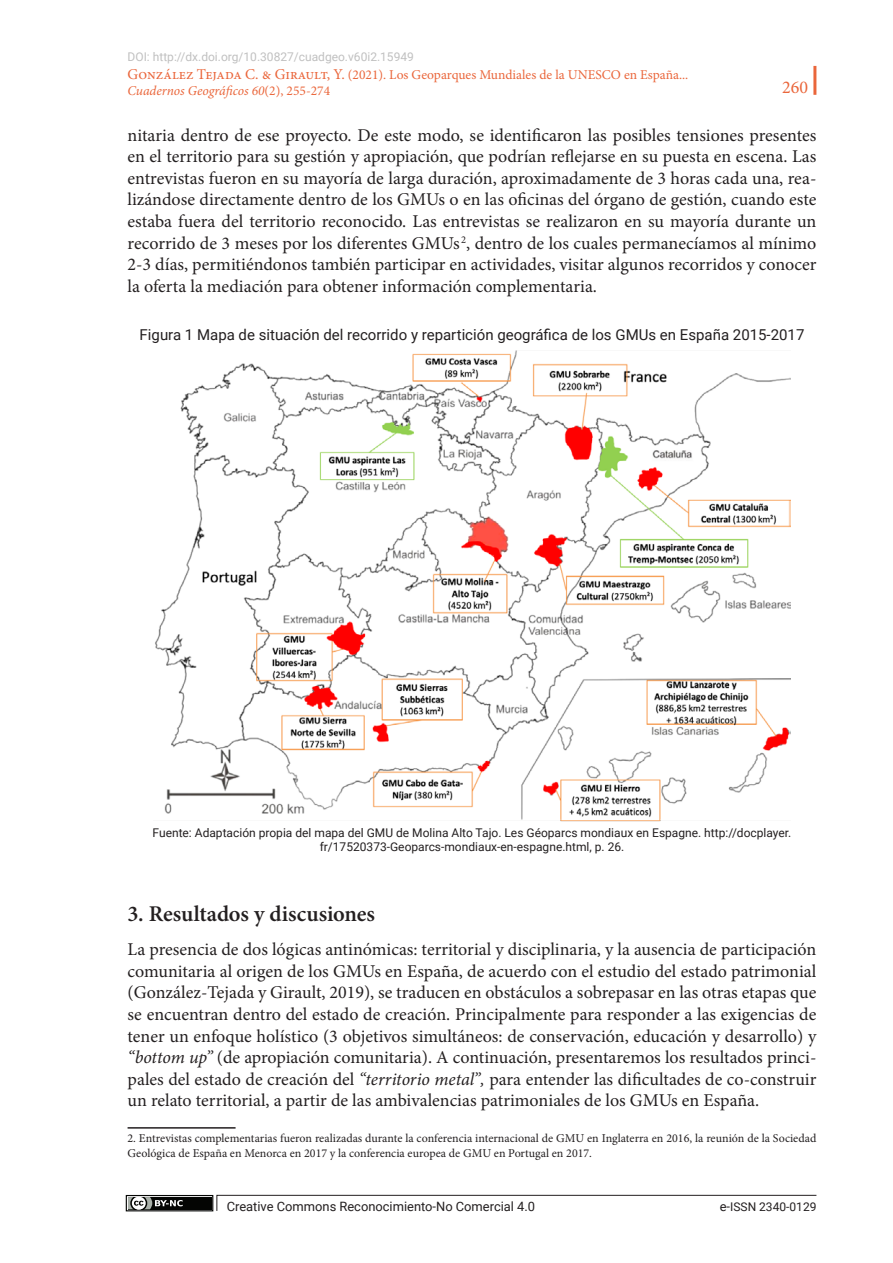
<style>
.page{position:relative;width:893px;height:1263px;background:#fff}
.page>*{position:absolute;margin:0;border:0;box-sizing:border-box;transform-origin:0 0}
.t1{font:600 22.5px "Minion Pro";letter-spacing:-.005em;color:#231f20}
.t2{font:18px/21.6px "Minion Pro";color:#231f20;text-align:justify}
.t3{font:18px "Minion Pro";color:#ea663b}
.sps_figur_titulo{font:15px "Roboto";color:#231f20}
.t4{font:13.5px/16.2px "Minion Pro";color:#ea663b}
.t5{font:12.9px "Roboto";color:#231f20}
.sps_notas{font:12px/14.4px "Minion Pro";color:#231f20}
.sps_pies_figuras{font:12px/14.4px "Roboto";color:#231f20;text-align:center}
.t6{font:12px "Roboto";color:#c0c0c0}
.s1{font-size:15px}
.s2{font-style:italic}
.s3{font-size:12.9px}
</style>
<div class="page">
<hr style="left:813px;top:66px;width:3px;height:29px;background:#ea663b">
<svg style="left:216px;top:1195px;width:601px;height:16px"></svg>
<div style="left:126px;top:1195px;width:87px;height:16px;border:1px solid #040503"></div>
<div style="left:128px;top:1197px;width:83px;height:12px;background:#040503"></div>
<svg style="left:128px;top:1197px;width:55px;height:12px"></svg>
<img style="left:155px;top:351px;width:635px;height:471px">
<hr style="left:128px;top:1127px;width:108px;height:1px;background:#231f20">
<p class="t6" style="left:128px;top:48px;width:288px">DOI: http://dx.doi.org/10.30827/cuadgeo.v60i2.15949</p>
<p class="t4" style="left:128px;top:66px;width:562px"><span class="s1">González Tejada C. &amp; Girault, Y.</span> (2021). Los Geoparques Mundiales de la UNESCO en España...<br><span class="s2">Cuadernos Geográficos 60</span>(2), 255-274</p>
<p class="t2" style="left:128px;top:124px;width:690px">nitaria dentro de ese proyecto. De este modo, se identificaron las posibles tensiones presentes en el territorio para su gestión y apropiación, que podrían reflejarse en su puesta en escena. Las entrevistas fueron en su mayoría de larga duración, aproximadamente de 3 horas cada una, rea&shy;lizándose directamente dentro de los GMUs o en las oficinas del órgano de gestión, cuando este estaba fuera del territorio reconocido. Las entrevistas se realizaron en su mayoría durante un recorrido de 3 meses por los diferentes GMUs <sup>2</sup>, dentro de los cuales permanecíamos al mínimo 2-3 días, permitiéndonos también participar en actividades, visitar algunos recorridos y conocer la oferta la mediación para obtener información complementaria.</p>
<p class="sps_figur_titulo" style="left:140px;top:324px;width:666px">Figura 1 Mapa de situación del recorrido y repartición geográfica de los GMUs en España 2015-2017</p>
<p class="t3" style="left:782px;top:75px;width:27px">260</p>
<p class="sps_pies_figuras" style="left:153px;top:825px;width:640px">Fuente: Adaptación propia del mapa del GMU de Molina Alto Tajo. Les Géoparcs mondiaux en Espagne. http://docplayer. fr/17520373-Geoparcs-mondiaux-en-espagne.html, p. 26.</p>
<p class="t1" style="left:128px;top:898px;width:249px">3. Resultados y discusiones</p>
<p class="t2" style="left:128px;top:939px;width:690px">La presencia de dos lógicas antinómicas: territorial y disciplinaria, y la ausencia de participación comunitaria al origen de los GMUs en España, de acuerdo con el estudio del estado patrimonial (González-Tejada y Girault, 2019), se traducen en obstáculos a sobrepasar en las otras etapas que se encuentran dentro del estado de creación. Principalmente para responder a las exigencias de tener un enfoque holístico (3 objetivos simultáneos: de conservación, educación y desarrollo) y <span class="s2">“bottom up”</span> (de apropiación comunitaria). A continuación, presentaremos los resultados princi&shy;pales del estado de creación del <span class="s2">“territorio metal”,</span> para entender las dificultades de co-construir un relato territorial, a partir de las ambivalencias patrimoniales de los GMUs en España.</p>
<p class="sps_notas" style="left:128px;top:1131px;width:690px">2. Entrevistas complementarias fueron realizadas durante la conferencia internacional de GMU en Inglaterra en 2016, la reunión de la Sociedad<br>Geológica de España en Menorca en 2017 y la conferencia europea de GMU en Portugal en 2017.</p>
<p class="t5" style="left:227px;top:1197px;width:310px">Creative Commons Reconocimiento-No Comercial 4.0</p>
<p class="sps_pies_figuras" style="left:720px;top:1199px;width:98px"><span class="s3">e-</span>ISSN 2340-0129</p>
</div>
